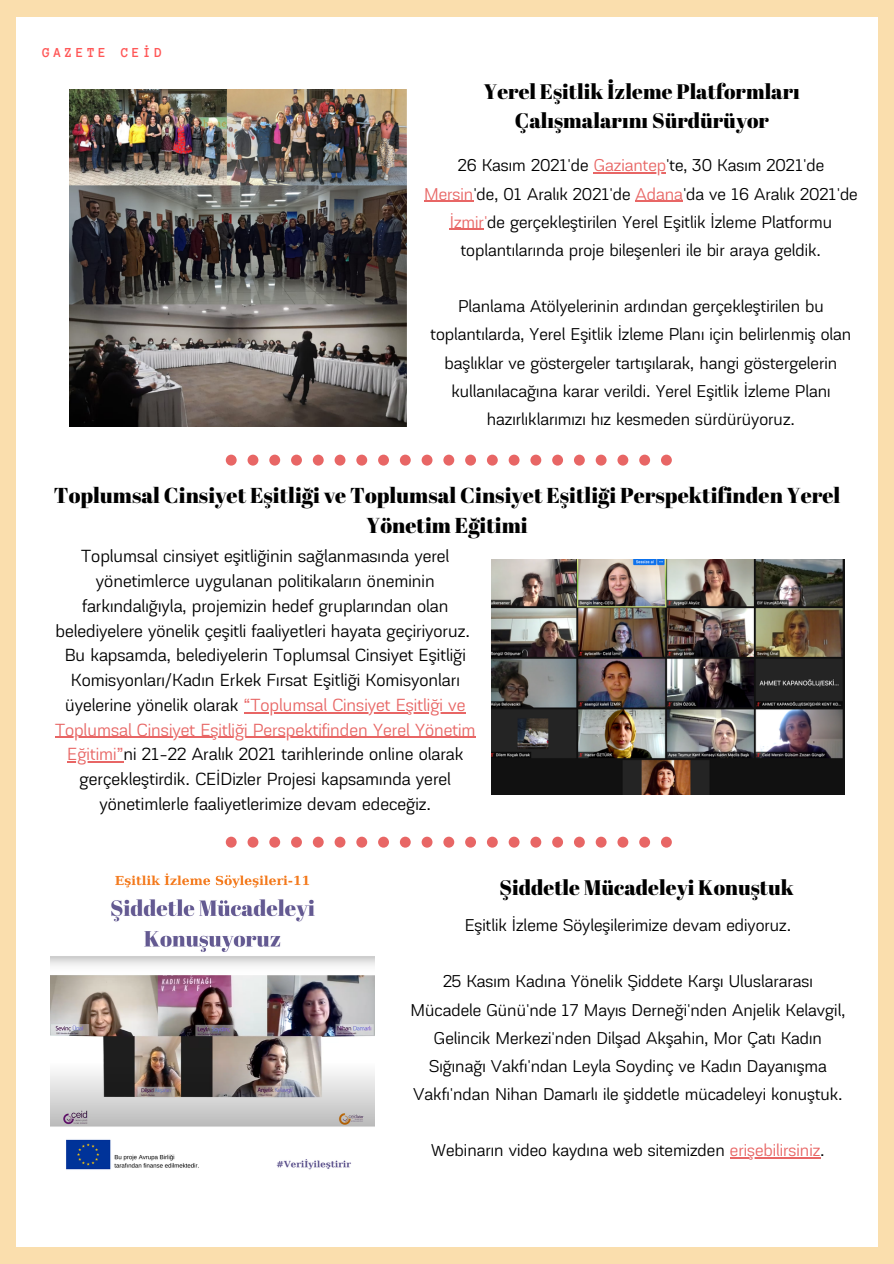
<style>
.page{position:relative;width:894px;height:1264px;background:#fff}
.page>*{position:absolute;margin:0;border:0;box-sizing:border-box;transform-origin:0 0}
.t1{font:21.6px/30px "Abril Fatface";color:#000;text-align:center}
.t2{font:21px/29.2px "Abril Fatface";color:#000;text-align:center}
.t3{font:18.45px/24.8px "Akzentica 4 F";color:#000;text-align:center}
.t4{font:18px/28.2px "Akzentica 4 F";color:#000;text-align:center}
.t5{font:700 14.1px "Anonymous Pro";letter-spacing:.25em;color:#ff5757}
.s1{color:#e86665}
</style>
<div class="page">
<div style="left:0;top:0;width:893px;height:1263px;background:#fadead"></div>
<div style="left:17px;top:18px;width:860px;height:1228px;background:#fff"></div>
<svg style="left:226px;top:454px;width:445px;height:11px"></svg>
<svg style="left:226px;top:836px;width:445px;height:11px"></svg>
<img style="left:69px;top:89px;width:337px;height:337px">
<img style="left:51px;top:873px;width:323px;height:297px">
<img style="left:491px;top:559px;width:353px;height:235px">
<hr style="left:243px;top:712px;width:222px;height:1px;background:#e86665">
<hr style="left:55px;top:736px;width:420px;height:2px;background:#e86665">
<hr style="left:67px;top:761px;width:57px;height:1px;background:#e86665">
<hr style="left:593px;top:173px;width:73px;height:1px;background:#e86665">
<hr style="left:424px;top:201px;width:49px;height:1px;background:#e86665">
<hr style="left:635px;top:201px;width:47px;height:1px;background:#e86665">
<hr style="left:449px;top:229px;width:35px;height:1px;background:#e86665">
<hr style="left:729px;top:1157px;width:91px;height:1px;background:#e86665">
<p class="t5" style="left:43px;top:45px;width:121px">GAZETE CEİD</p>
<p class="t2" style="left:484px;top:76px;width:317px">Yerel Eşitlik İzleme Platformları<br>Çalışmalarını Sürdürüyor</p>
<p class="t4" style="left:424px;top:153px;width:435px">26 Kasım 2021'de <span class="s1">Gaziantep</span>'te, 30 Kasım 2021'de <span class="s1">Mersin</span>'de, 01 Aralık 2021'de <span class="s1">Adana</span>'da ve 16 Aralık 2021'de <span class="s1">İzmir'</span>de gerçekleştirilen Yerel Eşitlik İzleme Platformu toplantılarında proje bileşenleri ile bir araya geldik.</p>
<p class="t4" style="left:430px;top:294px;width:422px">Planlama Atölyelerinin ardından gerçekleştirilen bu toplantılarda, Yerel Eşitlik İzleme Planı için belirlenmiş olan başlıklar ve göstergeler tartışılarak, hangi göstergelerin kullanılacağına karar verildi. Yerel Eşitlik İzleme Planı hazırlıklarımızı hız kesmeden sürdürüyoruz.</p>
<p class="t1" style="left:54px;top:479px;width:787px">Toplumsal Cinsiyet Eşitliği ve Toplumsal Cinsiyet Eşitliği Perspektifinden Yerel<br>Yönetim Eğitimi</p>
<p class="t3" style="left:55px;top:545px;width:416px">Toplumsal cinsiyet eşitliğinin sağlanmasında yerel yönetimlerce uygulanan politikaların öneminin farkındalığıyla, projemizin hedef gruplarından olan belediyelere yönelik çeşitli faaliyetleri hayata geçiriyoruz.</p>
<p class="t3" style="left:55px;top:644px;width:422px">Bu kapsamda, belediyelerin Toplumsal Cinsiyet Eşitliği Komisyonları/Kadın Erkek Fırsat Eşitliği Komisyonları üyelerine yönelik olarak <span class="s1">“Toplumsal Cinsiyet Eşitliği ve Toplumsal Cinsiyet Eşitliği Perspektifinden Yerel Yönetim Eğitimi”</span>ni 21-22 Aralık 2021 tarihlerinde online olarak gerçekleştirdik. CEİDizler Projesi kapsamında yerel yönetimlerle faaliyetlerimize devam edeceğiz.</p>
<p class="t2" style="left:499px;top:872px;width:296px">Şiddetle Mücadeleyi Konuştuk</p>
<p class="t4" style="left:464px;top:912px;width:328px">Eşitlik İzleme Söyleşilerimize devam ediyoruz.</p>
<p class="t4" style="left:410px;top:969px;width:436px">25 Kasım Kadına Yönelik Şiddete Karşı Uluslararası Mücadele Günü'nde 17 Mayıs Derneği'nden Anjelik Kelavgil, Gelincik Merkezi'nden Dilşad Akşahin, Mor Çatı Kadın Sığınağı Vakfı'ndan Leyla Soydinç ve Kadın Dayanışma Vakfı'ndan Nihan Damarlı ile şiddetle mücadeleyi konuştuk.</p>
<p class="t4" style="left:431px;top:1138px;width:395px">Webinarın video kaydına web sitemizden <span class="s1">erişebilirsiniz</span>.</p>
</div>
